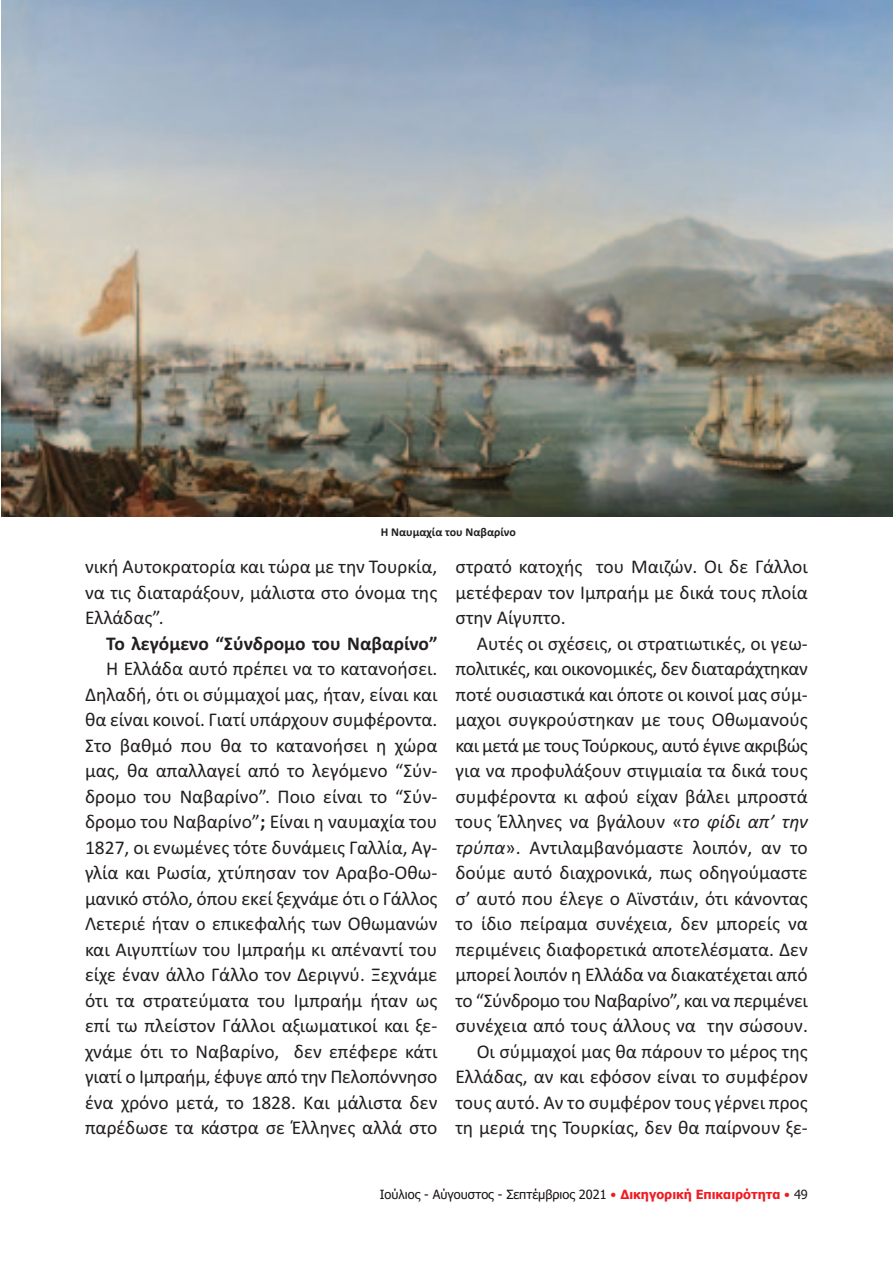
<style>
.page{position:relative;width:893px;height:1263px;background:#fff}
.page>*{position:absolute;margin:0;border:0;box-sizing:border-box;transform-origin:0 0}
.t1{font:19.5px/25.5px "Calibri";color:#231f20;text-align:justify}
.t2{font:700 19.5px "Calibri";color:#231f20}
.t3{font:12.75px "Tahoma";color:#181413}
.t4{font:700 12px "Calibri";color:#231f20}
.s1{font-weight:700}
.s2{font-style:italic}
.s3{color:#ee1d23}
.s4{font-weight:700;color:#ee1d23}
.s5{color:#231f20}
</style>
<div class="page">
<img style="left:2px;top:0;width:891px;height:516px">
<p class="t4" style="left:381px;top:524px;width:137px">Η Ναυμαχία του Ναβαρίνο</p>
<p class="t1" style="left:85px;top:555px;width:354px">νική Αυτοκρατορία και τώρα με την Τουρκία, να τις διαταράξουν, μάλιστα στο όνομα της Ελλάδας”.</p>
<p class="t2" style="left:106px;top:631px;width:333px">Το λεγόμενο “Σύνδρομο του Ναβαρίνο”</p>
<p class="t1" style="left:85px;top:657px;width:354px;text-indent:21px">Η Ελλάδα αυτό πρέπει να το κατανοήσει.<br>Δηλαδή, ότι οι σύμμαχοί μας, ήταν, είναι και θα είναι κοινοί. Γιατί υπάρχουν συμφέροντα.<br>Στο βαθμό που θα το κατανοήσει η χώρα μας, θα απαλλαγεί από το λεγόμενο “Σύν&shy;δρομο του Ναβαρίνο”. Ποιο είναι το “Σύν&shy;δρομο του Ναβαρίνο”<span class="s1">;</span> Είναι η ναυμαχία του 1827, οι ενωμένες τότε δυνάμεις Γαλλία, Αγ&shy;γλία και Ρωσία, χτύπησαν τον Αραβο-Οθω&shy;μανικό στόλο, όπου εκεί ξεχνάμε ότι ο Γάλλος Λετεριέ ήταν ο επικεφαλής των Οθωμανών και Αιγυπτίων του Ιμπραήμ κι απέναντί του είχε έναν άλλο Γάλλο τον Δεριγνύ. Ξεχνάμε ότι τα στρατεύματα του Ιμπραήμ ήταν ως επί τω πλείστον Γάλλοι αξιωματικοί και ξε&shy;χνάμε ότι το Ναβαρίνο, δεν επέφερε κάτι γιατί ο Ιμπραήμ, έφυγε από την Πελοπόννησο ένα χρόνο μετά, το 1828. Και μάλιστα δεν παρέδωσε τα κάστρα σε Έλληνες αλλά στο</p>
<p class="t1" style="left:455px;top:555px;width:354px">στρατό κατοχής του Μαιζών. Οι δε Γάλλοι μετέφεραν τον Ιμπραήμ με δικά τους πλοία στην Αίγυπτο.</p>
<p class="t1" style="left:455px;top:632px;width:354px;text-indent:21px">Αυτές οι σχέσεις, οι στρατιωτικές, οι γεω&shy;πολιτικές, και οικονομικές, δεν διαταράχτηκαν ποτέ ουσιαστικά και όποτε οι κοινοί μας σύμ&shy;μαχοι συγκρούστηκαν με τους Οθωμανούς και μετά με τους Τούρκους, αυτό έγινε ακριβώς για να προφυλάξουν στιγμιαία τα δικά τους συμφέροντα κι αφού είχαν βάλει μπροστά τους Έλληνες να βγάλουν «<span class="s2">το φίδι απ’ την τρύπα</span>». Αντιλαμβανόμαστε λοιπόν, αν το δούμε αυτό διαχρονικά, πως οδηγούμαστε σ’ αυτό που έλεγε ο Αϊνστάιν, ότι κάνοντας το ίδιο πείραμα συνέχεια, δεν μπορείς να περιμένεις διαφορετικά αποτελέσματα. Δεν μπορεί λοιπόν η Ελλάδα να διακατέχεται από το “Σύνδρομο του Ναβαρίνο”, και να περιμένει συνέχεια από τους άλλους να την σώσουν.</p>
<p class="t1" style="left:455px;top:1040px;width:354px;text-indent:21px">Οι σύμμαχοί μας θα πάρουν το μέρος της Ελλάδας, αν και εφόσον είναι το συμφέρον τους αυτό. Αν το συμφέρον τους γέρνει προς τη μεριά της Τουρκίας, δεν θα παίρνουν ξε-</p>
<p class="t3" style="left:380px;top:1187px;width:430px">Ιούλιος - Αύγουστος - Σεπτέμβριος 2021 <span class="s3">•</span> <span class="s4">Δικηγορική Επικαιρότητα</span> <span class="s3">•</span> <span class="s5">49</span></p>
</div>
